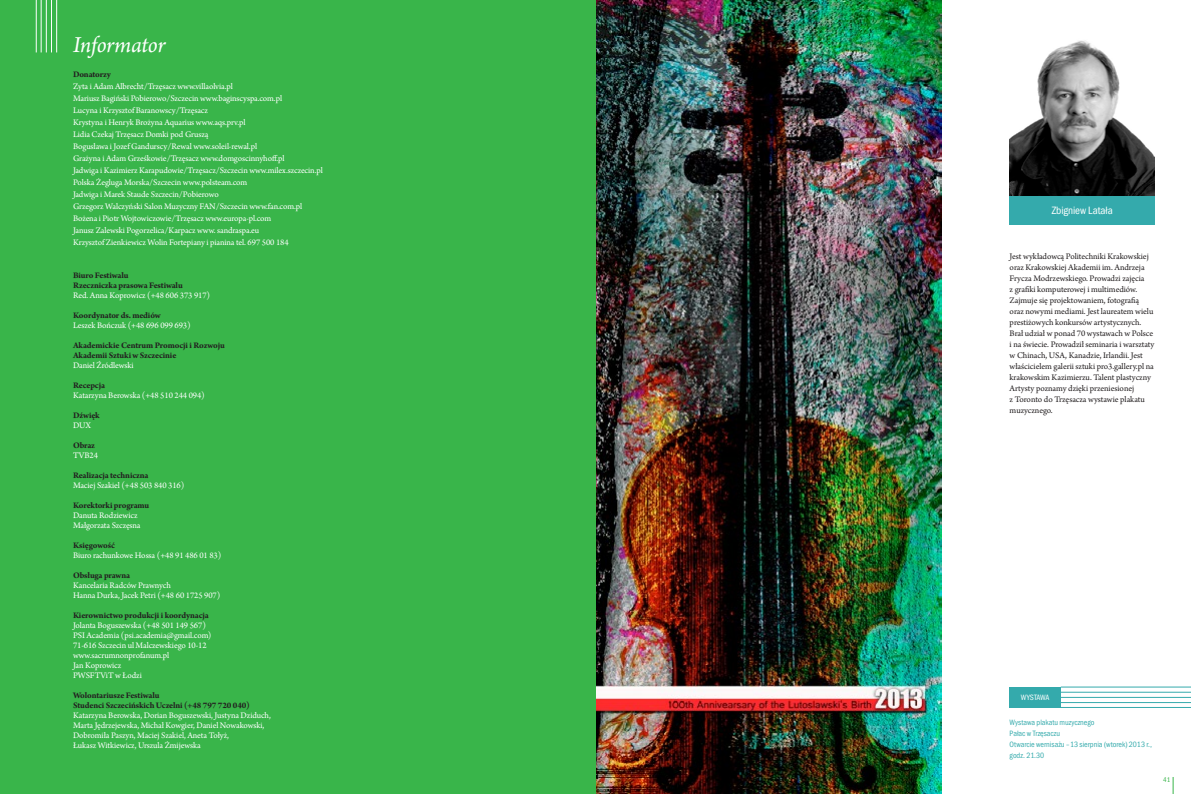
<style>
.page{position:relative;width:1191px;height:794px;background:#fff}
.page>*{position:absolute;margin:0;border:0;box-sizing:border-box;transform-origin:0 0}
.t1{font:italic 24px "Arno Pro";letter-spacing:-.01em;color:#fff}
.t2{font:11px "Franklin Gothic URW Con Boo";letter-spacing:-.005em;color:#fff}
.t3{font:9px/12px "Arno Pro";letter-spacing:-.01em;color:#fff}
.t4{font:9px/11px "Arno Pro";letter-spacing:-.005em;color:#231f20}
.t5{font:700 9px/10px "Arno Pro";letter-spacing:-.015em;color:#231f20}
.t6{font:8px/11px "Franklin Gothic URW Con Boo";letter-spacing:-.005em;color:#34aaac}
.t7{font:8px "Franklin Gothic URW Con Boo";letter-spacing:-.015em;color:#fff}
.t8{font:7px "Franklin Gothic URW Con Boo";color:#39b54a}
</style>
<div class="page">
<svg style="left:1172px;top:777px;width:1px;height:17px"></svg>
<img style="left:595px;top:0;width:346px;height:794px">
<div style="left:1009px;top:195px;width:146px;height:30px;background:#34aaac"></div>
<img style="left:1009px;top:40px;width:146px;height:155px">
<hr style="left:1060px;top:707px;width:131px;height:1px;background:#34aaac">
<hr style="left:1060px;top:702px;width:131px;height:1px;background:#34aaac">
<hr style="left:1060px;top:697px;width:131px;height:1px;background:#34aaac">
<hr style="left:1060px;top:692px;width:131px;height:1px;background:#34aaac">
<hr style="left:1060px;top:687px;width:131px;height:1px;background:#34aaac">
<div style="left:1009px;top:687px;width:51px;height:20px;background:#34aaac"></div>
<div style="left:0;top:0;width:595px;height:794px;background:#39b54a"></div>
<hr style="left:36px;top:0;width:1px;height:52px;background:#fff">
<hr style="left:41px;top:0;width:1px;height:52px;background:#fff">
<hr style="left:46px;top:0;width:1px;height:52px;background:#fff">
<hr style="left:51px;top:0;width:1px;height:52px;background:#fff">
<hr style="left:56px;top:0;width:1px;height:52px;background:#fff">
<h1 class="t1" style="left:73px;top:31px;width:94px">Informator</h1>
<p class="t5" style="left:73px;top:70px;width:39px">Donatorzy</p>
<p class="t3" style="left:73px;top:81px;width:251px">Zyta i Adam Albrecht/Trzęsacz www.villaolvia.pl<br>Mariusz Bagiński Pobierowo/Szczecin www.baginscyspa.com.pl<br>Lucyna i Krzysztof Baranowscy/Trzęsacz<br>Krystyna i Henryk Brożyna Aquarius www.aqs.prv.pl<br>Lidia Czekaj Trzęsacz Domki pod Gruszą<br>Bogusława i Jozef Gandurscy/Rewal www.soleil-rewal.pl<br>Grażyna i Adam Grześkowie/Trzęsacz www.domgoscinnyhoff.pl<br>Jadwiga i Kazimierz Karapudowie/Trzęsacz/Szczecin www.milex.szczecin.pl Polska Żegluga Morska/Szczecin www.polsteam.com<br>Jadwiga i Marek Staude Szczecin/Pobierowo<br>Grzegorz Walczyński Salon Muzyczny FAN/Szczecin www.fan.com.pl Bożena i Piotr Wojtowiczowie/Trzęsacz www.europa-pl.com<br>Janusz Zalewski Pogorzelica/Karpacz www. sandraspa.eu<br>Krzysztof Zienkiewicz Wolin Fortepiany i pianina tel. 697 500 184</p>
<p class="t5" style="left:73px;top:270px;width:111px">Biuro Festiwalu<br>Rzeczniczka prasowa Festiwalu</p>
<p class="t3" style="left:73px;top:289px;width:139px">Red. Anna Koprowicz (+48 606 373 917)</p>
<p class="t5" style="left:73px;top:310px;width:89px">Koordynator ds. mediów</p>
<p class="t3" style="left:73px;top:319px;width:119px">Leszek Bończuk (+48 696 099 693)</p>
<p class="t5" style="left:73px;top:340px;width:153px">Akademickie Centrum Promocji i Rozwoju<br>Akademii Sztuki w Szczecinie</p>
<p class="t3" style="left:73px;top:359px;width:62px">Daniel Źródlewski</p>
<p class="t5" style="left:73px;top:380px;width:34px">Recepcja</p>
<p class="t3" style="left:73px;top:389px;width:133px">Katarzyna Berowska (+48 510 244 094)</p>
<p class="t5" style="left:73px;top:410px;width:28px">Dźwięk</p>
<p class="t3" style="left:73px;top:419px;width:20px">DUX</p>
<p class="t5" style="left:73px;top:440px;width:24px">Obraz</p>
<p class="t3" style="left:73px;top:449px;width:27px">TVB24</p>
<p class="t5" style="left:73px;top:470px;width:77px">Realizacja techniczna</p>
<p class="t3" style="left:73px;top:479px;width:113px">Maciej Szakiel (+48 503 840 316)</p>
<p class="t5" style="left:73px;top:500px;width:78px">Korektorki programu</p>
<p class="t3" style="left:73px;top:510px;width:69px;line-height:10px">Danuta Rodziewicz<br>Małgorzata Szczęsna</p>
<p class="t5" style="left:73px;top:540px;width:43px">Księgowość</p>
<p class="t3" style="left:73px;top:549px;width:150px">Biuro rachunkowe Hossa (+48 91 486 01 83)</p>
<p class="t5" style="left:73px;top:570px;width:59px">Obsługa prawna</p>
<p class="t3" style="left:73px;top:580px;width:149px;line-height:10px">Kancelaria Radców Prawnych<br>Hanna Durka, Jacek Petri (+48 60 1725 907)</p>
<p class="t5" style="left:73px;top:610px;width:137px">Kierownictwo produkcji i koordynacja</p>
<p class="t3" style="left:73px;top:620px;width:140px;line-height:10px">Jolanta Boguszewska (+48 501 149 567)<br>PSI Academia (psi.academia@gmail.com)<br>71-616 Szczecin ul Malczewskiego 10-12 www.sacrumnonprofanum.pl<br>Jan Koprowicz<br>PWSFTViT w Łodzi</p>
<p class="t5" style="left:73px;top:690px;width:178px">Wolontariusze Festiwalu<br>Studenci Szczecińskich Uczelni (+48 797 720 040)</p>
<p class="t3" style="left:73px;top:710px;width:199px;line-height:10px">Katarzyna Berowska, Dorian Boguszewski, Justyna Dziduch, Marta Jędrzejewska, Michał Kowgier, Daniel Nowakowski, Dobromiła Paszyn, Maciej Szakiel, Aneta Tołyż,<br>Łukasz Witkiewicz, Urszula Żmijewska</p>
<p class="t2" style="left:1051px;top:203px;width:63px">Zbigniew Latała</p>
<p class="t4" style="left:1009px;top:251px;width:146px">Jest wykładowcą Politechniki Krakowskiej oraz Krakowskiej Akademii im. Andrzeja Frycza Modrzewskiego. Prowadzi zajęcia<br>z grafiki komputerowej i multimediów.<br>Zajmuje się projektowaniem, fotografią oraz nowymi mediami. Jest laureatem wielu prestiżowych konkursów artystycznych.<br>Brał udział w ponad 70 wystawach w Polsce i na świecie. Prowadził seminaria i warsztaty w Chinach, USA, Kanadzie, Irlandii. Jest właścicielem galerii sztuki pro3.gallery.pl na krakowskim Kazimierzu. Talent plastyczny Artysty poznamy dzięki przeniesionej<br>z Toronto do Trzęsacza wystawie plakatu muzycznego.</p>
<p class="t7" style="left:1020px;top:692px;width:30px">WYSTAWA</p>
<p class="t6" style="left:1009px;top:716px;width:144px">Wystawa plakatu muzycznego<br>Pałac w Trzęsaczu<br>Otwarcie wernisażu –13 sierpnia (wtorek) 2013 r., godz. 21.30</p>
<p class="t8" style="left:1163px;top:775px;width:9px">41</p>
</div>
